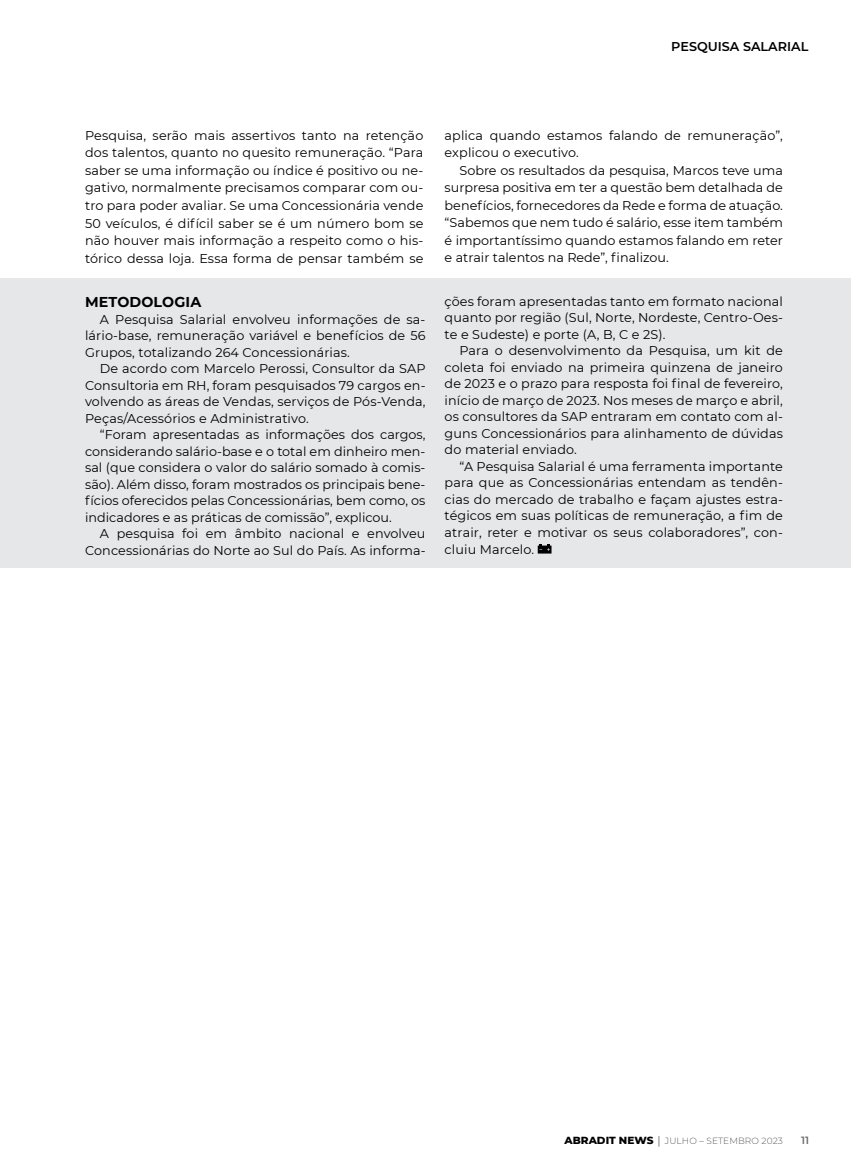
<style>
.page{position:relative;width:851px;height:1170px;background:#fff}
.page>*{position:absolute;margin:0;border:0;box-sizing:border-box;transform-origin:0 0}
.t1{font:700 14.25px "Montserrat";letter-spacing:.01em;color:#000}
.t2{font:12.75px/16.5px "Montserrat";letter-spacing:.01em;color:#000;text-align:justify}
.t3{font:600 12.75px "Montserrat";color:#000}
.t4{font:600 10.5px "Montserrat";color:#6d6e71}
.t5{font:300 9px "Montserrat";letter-spacing:.01em;color:#58595b}
.s1{font-weight:800;font-size:10.5px;color:#000}
.s2{font-family:"Myriad Pro";font-weight:400;font-size:10.5px}
</style>
<div class="page">
<div style="left:0;top:279px;width:850px;height:289px;background:#e6e7e9"></div>
<svg style="left:537px;top:544px;width:14px;height:9px"></svg>
<p class="t3" style="left:671px;top:38px;width:139px">PESQUISA SALARIAL</p>
<p class="t2" style="left:85px;top:126px;width:340px;line-height:17.5px">Pesquisa, serão mais assertivos tanto na retenção dos talentos, quanto no quesito remuneração. “Para saber se uma informação ou índice é positivo ou ne&shy;gativo, normalmente precisamos comparar com ou&shy;tro para poder avaliar. Se uma Concessionária vende 50 veículos, é difícil saber se é um número bom se não houver mais informação a respeito como o his&shy;tórico dessa loja. Essa forma de pensar também se</p>
<p class="t2" style="left:444px;top:126px;width:340px;line-height:17.5px">aplica quando estamos falando de remuneração”, explicou o executivo.</p>
<p class="t2" style="left:444px;top:161px;width:340px;line-height:17.5px;text-indent:15px">Sobre os resultados da pesquisa, Marcos teve uma surpresa positiva em ter a questão bem detalhada de benefícios, fornecedores da Rede e forma de atuação. “Sabemos que nem tudo é salário, esse item também é importantíssimo quando estamos falando em reter e atrair talentos na Rede”, finalizou.</p>
<p class="t1" style="left:85px;top:292px;width:118px">METODOLOGIA</p>
<p class="t2" style="left:85px;top:310px;width:342px;text-indent:15px">A Pesquisa Salarial envolveu informações de sa&shy;lário-base, remuneração variável e benefícios de 56<br>Grupos, totalizando 264 Concessionárias.</p>
<p class="t2" style="left:85px;top:360px;width:342px;text-indent:15px">De acordo com Marcelo Perossi, Consultor da SAP Consultoria em RH, foram pesquisados 79 cargos en&shy;volvendo as áreas de Vendas, serviços de Pós-Venda, Peças/Acessórios e Administrativo.</p>
<p class="t2" style="left:85px;top:426px;width:342px;text-indent:15px">“Foram apresentadas as informações dos cargos, considerando salário-base e o total em dinheiro men&shy;sal (que considera o valor do salário somado à comis&shy;são). Além disso, foram mostrados os principais bene&shy;fícios oferecidos pelas Concessionárias, bem como, os indicadores e as práticas de comissão”, explicou.</p>
<p class="t2" style="left:85px;top:525px;width:342px;text-align:right">A pesquisa foi em âmbito nacional e envolveu<br>Concessionárias do Norte ao Sul do País. As informa-</p>
<p class="t2" style="left:444px;top:292px;width:340px">ções foram apresentadas tanto em formato nacional quanto por região (Sul, Norte, Nordeste, Centro-Oes&shy;te e Sudeste) e porte (A, B, C e 2S).</p>
<p class="t2" style="left:444px;top:342px;width:340px;text-indent:15px">Para o desenvolvimento da Pesquisa, um kit de coleta foi enviado na primeira quinzena de janeiro de 2023 e o prazo para resposta foi final de fevereiro, início de março de 2023. Nos meses de março e abril, os consultores da SAP entraram em contato com al&shy;guns Concessionários para alinhamento de dúvidas do material enviado.</p>
<p class="t2" style="left:444px;top:457px;width:340px;text-indent:15px">“A Pesquisa Salarial é uma ferramenta importante para que as Concessionárias entendam as tendên&shy;cias do mercado de trabalho e façam ajustes estra&shy;tégicos em suas políticas de remuneração, a fim de atrair, reter e motivar os seus colaboradores”, con&shy;cluiu Marcelo.</p>
<p class="t5" style="left:564px;top:1134px;width:220px"><span class="s1">ABRADIT NEWS</span> <span class="s2">|</span> JULHO – SETEMBRO 2023</p>
<p class="t4" style="left:801px;top:1133px;width:10px">11</p>
</div>
